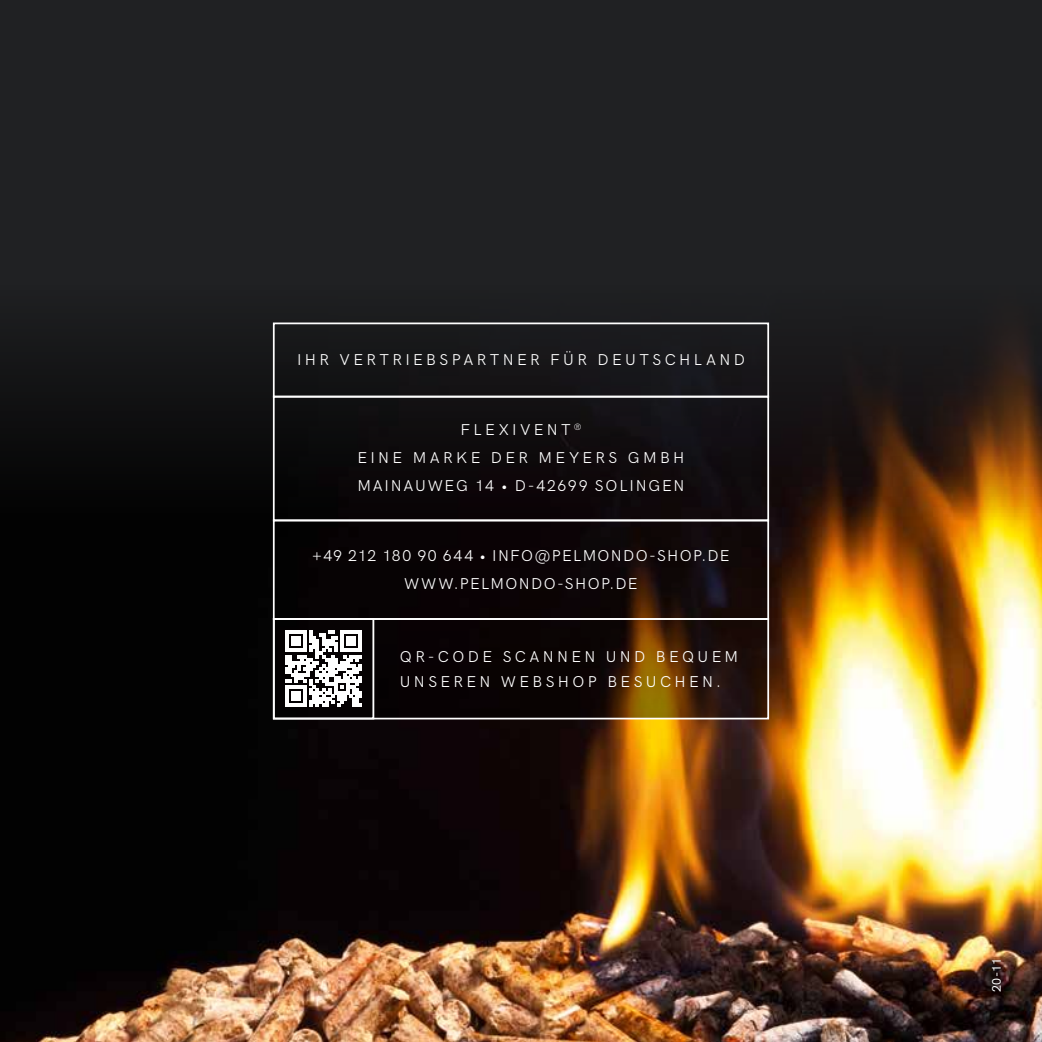
<style>
.page{position:relative;width:1042px;height:1042px;background:#202123}
.page>*{position:absolute;margin:0;border:0;box-sizing:border-box;transform-origin:0 0}
.t1{font:15.75px/28px "HK Grotesk";letter-spacing:.21em;color:#fff;text-align:center}
.t2{font:15.75px/28px "HK Grotesk";letter-spacing:.085em;color:#fff;text-align:center}
.t3{font:500 12.25px "HK Grotesk";color:#fff}
</style>
<div class="page">
<img style="left:0;top:323px;width:1042px;height:719px">
<div style="left:990px;top:958px;width:13px;height:36px;background:#000;opacity:.75"></div>
<svg style="left:276px;top:325px;width:490px;height:391px;fill:#0f0909"></svg>
<div style="left:273px;top:396px;width:496px;height:125px;border:2px solid #fff"></div>
<div style="left:273px;top:618px;width:496px;height:101px;border:2px solid #fff"></div>
<div style="left:273px;top:322px;width:496px;height:76px;border:2px solid #fff"></div>
<svg style="left:285px;top:630px;width:77px;height:77px;background:#adacac"></svg>
<div style="left:273px;top:618px;width:101px;height:101px;border:2px solid #fff"></div>
<p class="t1" style="left:297px;top:344px;width:449px">IHR VERTRIEBSPARTNER FÜR DEUTSCHLAND</p>
<p class="t1" style="left:357px;top:415px;width:329px">FLEXIVENT<sup>®<br></sup>EINE MARKE DER MEYERS GMBH<br>MAINAUWEG 14 • D-42699 SOLINGEN</p>
<p class="t2" style="left:312px;top:540px;width:419px">+49 212 180 90 644 • INFO@PELMONDO-SHOP.DE<br>WWW.PELMONDO-SHOP.DE</p>
<p class="t1" style="left:400px;top:643px;width:340px;line-height:24.5px;text-align:left">QR-CODE SCANNEN UND BEQUEM<br>UNSEREN WEBSHOP BESUCHEN.</p>
<p class="t3" style="left:987px;top:992px;width:35px;rotate:-90deg">20-11</p>
</div>
